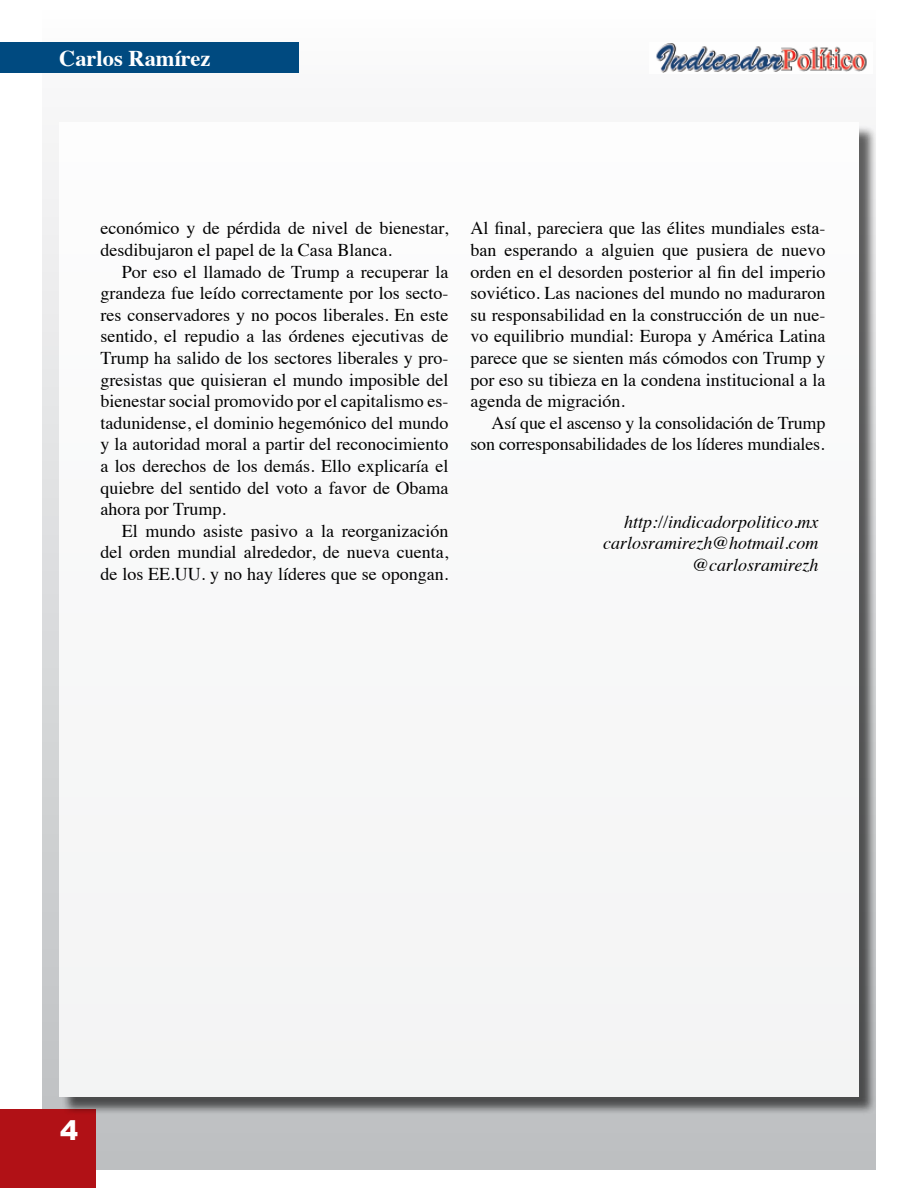
<style>
.page{position:relative;width:918px;height:1188px;background:#fff}
.page>*{position:absolute;margin:0;border:0;box-sizing:border-box;transform-origin:0 0}
.t1{font:900 27px "Arial";color:#fff}
.t2{font:700 22.5px "Times";color:#fff}
.t3{font:18px/21.6px "Times";color:#000;text-align:justify}
.t4{font:italic 18px/21.6px "Times";color:#000;text-align:right}
</style>
<div class="page">
<div style="left:43px;top:0;width:832px;height:1169px;background:linear-gradient(to bottom,#fcfcfc,#bcbfc1)"></div>
<div style="left:0;top:43px;width:299px;height:30px;background:#004a80"></div>
<hr style="left:917px;top:43px;width:1px;height:30px;background:#004a80">
<div style="left:0;top:1110px;width:96px;height:78px;background:#b11116"></div>
<img style="left:649px;top:43px;width:224px;height:30px">
<div style="left:62px;top:125px;width:816px;height:991px;background:#000;opacity:.75"></div>
<div style="left:59px;top:122px;width:800px;height:975px;background:#f8f8f9"></div>
<p class="t2" style="left:59px;top:37px;width:153px">Carlos Ramírez</p>
<p class="t3" style="left:100px;top:216px;width:349px">económico y de pérdida de nivel de bienestar, desdibujaron el papel de la Casa Blanca.</p>
<p class="t3" style="left:100px;top:259px;width:349px;text-indent:21px">Por eso el llamado de Trump a recuperar la grandeza fue leído correctamente por los secto&shy;res conservadores y no pocos liberales. En este sentido, el repudio a las órdenes ejecutivas de Trump ha salido de los sectores liberales y pro&shy;gresistas que quisieran el mundo imposible del bienestar social promovido por el capitalismo es&shy;tadunidense, el dominio hegemónico del mundo y la autoridad moral a partir del reconocimiento a los derechos de los demás. Ello explicaría el quiebre del sentido del voto a favor de Obama ahora por Trump.</p>
<p class="t3" style="left:100px;top:518px;width:349px;text-indent:21px">El mundo asiste pasivo a la reorganización del orden mundial alrededor, de nueva cuenta, de los EE.UU. y no hay líderes que se opongan.</p>
<p class="t3" style="left:470px;top:216px;width:356px">Al final, pareciera que las élites mundiales esta&shy;ban esperando a alguien que pusiera de nuevo orden en el desorden posterior al fin del imperio soviético. Las naciones del mundo no maduraron su responsabilidad en la construcción de un nue&shy;vo equilibrio mundial: Europa y América Latina parece que se sienten más cómodos con Trump y por eso su tibieza en la condena institucional a la agenda de migración.</p>
<p class="t3" style="left:470px;top:410px;width:357px;text-align:right">Así que el ascenso y la consolidación de Trump son corresponsabilidades de los líderes mundiales.</p>
<p class="t4" style="left:603px;top:510px;width:217px">http://indicadorpolitico.mx carlosramirezh@hotmail.com @carlosramirezh</p>
<h1 class="t1" style="left:60px;top:1111px;width:20px">4</h1>
</div>
